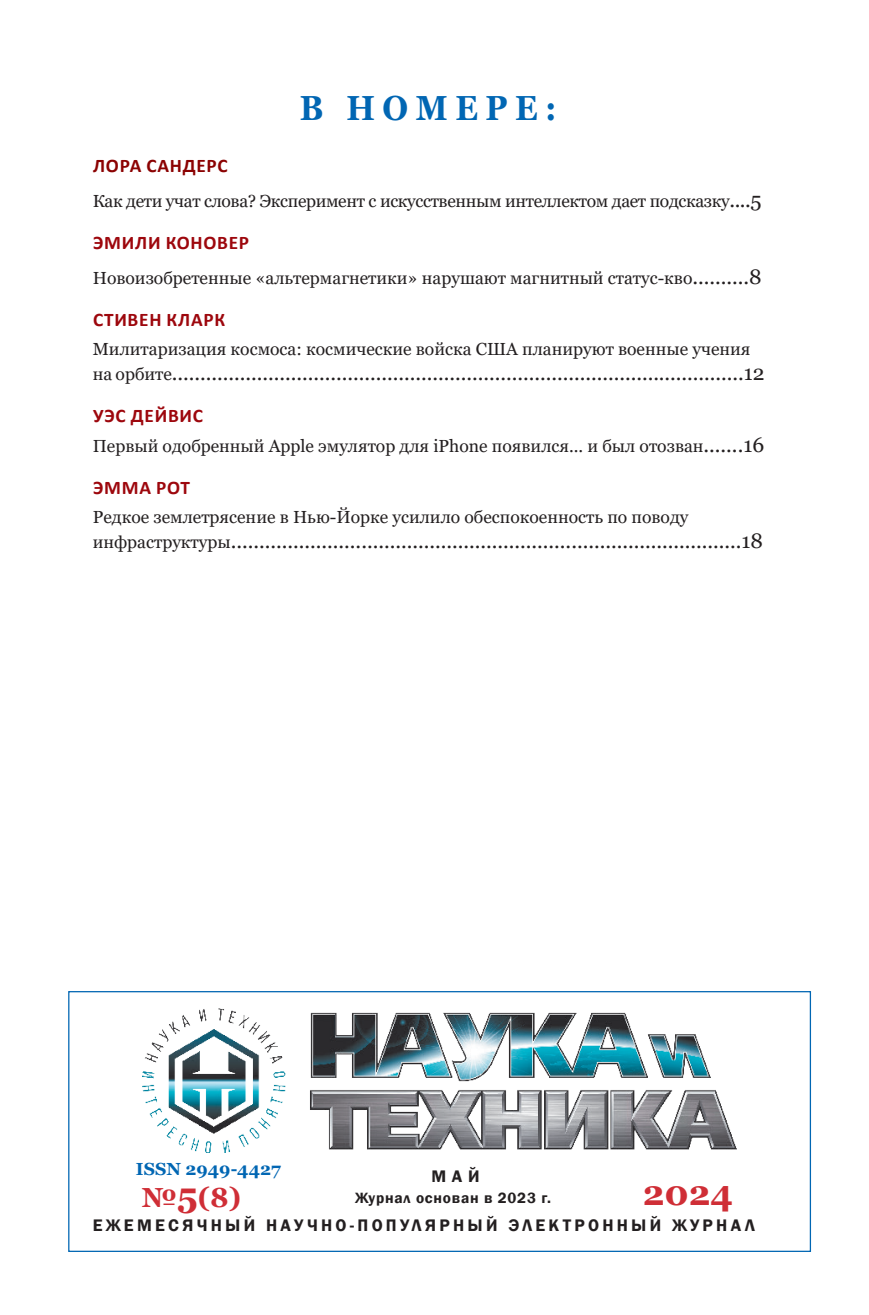
<style>
.page{position:relative;width:869px;height:1315px;background:#fff}
.page>*{position:absolute;margin:0;border:0;box-sizing:border-box;transform-origin:0 0}
.Рубрика{font:700 34.82px "Georgia";letter-spacing:.24em;color:#0166b3;scale:.9 1}
.t1{font:700 34.65px "Georgia";color:#cf2e36}
.t2{font:700 27.47px "Georgia";color:#cf2e36}
.t3{font:21px "Georgia";color:#231f20}
.t4{font:700 19.25px "Calibri";letter-spacing:.04em;color:#9d070d}
.t5{font:700 19.25px "Calibri";letter-spacing:.04em;color:#8b0202}
.t6{font:17.5px "Georgia";color:#231f20}
.t7{font:17.5px "Georgia";letter-spacing:-.02em;color:#231f20}
.подзаголовок_мой{font:700 17.5px "Georgia";color:#0166b3}
.Основной_текст{font:600 17.15px "Franklin Gothic";letter-spacing:.19em;color:#231f20}
.Основной_текст-2{font:600 15.22px "Franklin Gothic";letter-spacing:.05em;color:#231f20}
.s1{font-size:21px}
.s2{font-size:17.5px}
.s3{font-size:34.65px}
</style>
<div class="page">
<img style="left:142px;top:1008px;width:594px;height:144px">
<div style="left:68px;top:991px;width:742px;height:261px;border:1px solid #0166b3"></div>
<p class="Рубрика" style="left:299px;top:85px;width:287px">В НОМЕРЕ:</p>
<p class="t5" style="left:93px;top:152px;width:136px">ЛОРА САНДЕРС</p>
<p class="t7" style="left:93px;top:190px;width:670px">Как дети учат слова? Эксперимент с искусственным интеллектом дает подсказку<span class="s1">....5</span></p>
<p class="t4" style="left:93px;top:229px;width:157px">ЭМИЛИ КОНОВЕР</p>
<p class="t6" style="left:93px;top:268px;width:670px">Новоизобретенные «альтермагнетики» нарушают магнитный статус-кво<span class="s1">..........8</span></p>
<p class="t4" style="left:93px;top:306px;width:134px">СТИВЕН КЛАРК</p>
<p class="t6" style="left:93px;top:338px;width:659px">Милитаризация космоса: космические войска США планируют военные учения</p>
<p class="t3" style="left:93px;top:360px;width:673px"><span class="s2">на орбите</span>.....................................................................................................12</p>
<p class="t4" style="left:93px;top:402px;width:111px">УЭС ДЕЙВИС</p>
<p class="t6" style="left:93px;top:436px;width:672px">Первый одобренный Apple эмулятор для iPhone появился... и был отозван<span class="s1">.......16</span></p>
<p class="t4" style="left:93px;top:474px;width:98px">ЭММА РОТ</p>
<p class="t6" style="left:93px;top:506px;width:597px">Редкое землетрясение в Нью-Йорке усилило обеспокоенность по поводу</p>
<p class="t3" style="left:93px;top:528px;width:671px"><span class="s2">инфраструктуры</span>..........................................................................................18</p>
<p class="подзаголовок_мой" style="left:136px;top:1158px;width:146px">ISSN 2949-4427</p>
<p class="Основной_текст" style="left:431px;top:1165px;width:50px">МАЙ</p>
<p class="Основной_текст-2" style="left:355px;top:1188px;width:197px">Журнал основан в 2023 г.</p>
<p class="t2" style="left:142px;top:1179px;width:101px">№<span class="s3">5</span>(8)</p>
<p class="t1" style="left:642px;top:1170px;width:92px">2024</p>
<p class="Основной_текст" style="left:93px;top:1215px;width:663px">ЕЖЕМЕСЯЧНЫЙ НАУЧНО-ПОПУЛЯРНЫЙ ЭЛЕКТРОННЫЙ ЖУРНАЛ</p>
</div>
